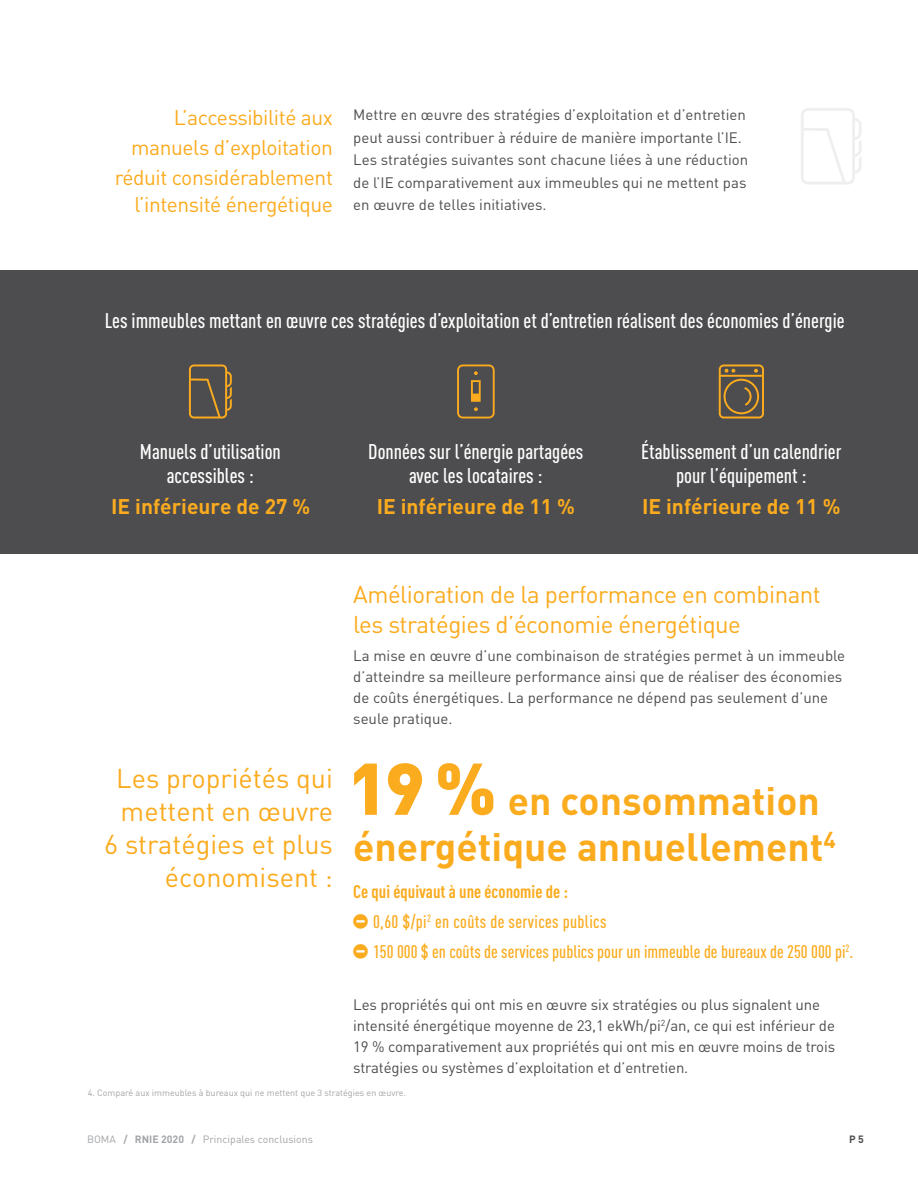
<style>
.page{position:relative;width:918px;height:1188px;background:#fff}
.page>*{position:absolute;margin:0;border:0;box-sizing:border-box;transform-origin:0 0}
.t1{font:900 72px "DIN";color:#fbab1e}
.t2{font:700 39px/46.5px "DIN";color:#fbab1e}
.t3{font:27px/33px "DIN";color:#fbab1e;text-align:right}
.t4{font:24px/30px "DIN";letter-spacing:-.02em;color:#fbab1e}
.t5{font:500 21px/24px "DIN Cond";color:#fff;text-align:center}
.t6{font:21px/30px "DIN";letter-spacing:-.02em;color:#fbab1e;text-align:right}
.t7{font:700 21px "DIN";color:#fbab1e}
.t8{font:500 18px/30px "DIN Cond";color:#fbab1e}
.t9{font:18px "DIN Cond Bold Alternate";color:#fbab1e}
.t10{font:15px/21px "DIN";color:#4d4d4f}
.t11{font:10.5px "DIN";color:#a2a4a7}
.t12{font:700 10.5px "DIN";color:#4d4d4f}
.t13{font:9px "DIN";color:#a2a4a7}
.s1{font-weight:700}
</style>
<div class="page">
<hr style="left:0;top:558px;width:1px;height:333px;background:#ececed">
<hr style="left:0;top:892px;width:1px;height:181px;background:#4d4d4f">
<div style="left:0;top:270px;width:918px;height:284px;background:#4d4d4f"></div>
<svg style="left:719px;top:364px;width:45px;height:54px"></svg>
<svg style="left:457px;top:364px;width:38px;height:54px"></svg>
<svg style="left:189px;top:365px;width:43px;height:54px"></svg>
<svg style="left:801px;top:108px;width:60px;height:76px"></svg>
<h3 class="t6" style="left:115px;top:102px;width:220px">L’accessibilité aux manuels d’exploitation réduit considérablement</h3>
<h3 class="t6" style="left:134px;top:189px;width:200px">l’intensité énergétique</h3>
<p class="t10" style="left:353px;top:103px;width:397px;line-height:22.5px">Mettre en œuvre des stratégies d’exploitation et d’entretien peut aussi contribuer à réduire de manière importante l’IE.<br>Les stratégies suivantes sont chacune liées à une réduction de l’IE comparativement aux immeubles qui ne mettent pas en œuvre de telles initiatives.</p>
<h3 class="t5" style="left:105px;top:308px;width:741px">Les immeubles mettant en œuvre ces stratégies d’exploitation et d’entretien réalisent des économies d’énergie</h3>
<h3 class="t5" style="left:140px;top:439px;width:143px">Manuels d’utilisation accessibles :</h3>
<h3 class="t7" style="left:111px;top:493px;width:200px">IE inférieure de 27 %</h3>
<h3 class="t5" style="left:368px;top:439px;width:217px">Données sur l’énergie partagées avec les locataires :</h3>
<h3 class="t7" style="left:377px;top:493px;width:200px">IE inférieure de 11 %</h3>
<h3 class="t5" style="left:641px;top:439px;width:202px">Établissement d’un calendrier pour l’équipement :</h3>
<h3 class="t7" style="left:642px;top:493px;width:200px">IE inférieure de 11 %</h3>
<h3 class="t4" style="left:353px;top:579px;width:469px">Amélioration de la performance en combinant les stratégies d’économie énergétique</h3>
<p class="t10" style="left:353px;top:645px;width:493px">La mise en œuvre d’une combinaison de stratégies permet à un immeuble d’atteindre sa meilleure performance ainsi que de réaliser des économies de coûts énergétiques. La performance ne dépend pas seulement d’une seule pratique.</p>
<h3 class="t3" style="left:104px;top:760px;width:230px">Les propriétés qui mettent en œuvre<br>6 stratégies et plus économisent :</h3>
<h1 class="t1" style="left:348px;top:742px;width:150px">19%</h1>
<h2 class="t2" style="left:353px;top:776px;width:484px;text-indent:154px">en consommation énergétique annuellement<sup>4</sup></h2>
<p class="t9" style="left:353px;top:881px;width:216px">Ce qui équivaut à une économie de :</p>
<p class="t8" style="left:373px;top:906px;width:482px">0,60 $/pi<sup>2</sup> en coûts de services publics<br>150 000 $ en coûts de services publics pour un immeuble de bureaux de 250 000 pi<sup>2</sup>.</p>
<p class="t10" style="left:353px;top:994px;width:483px">Les propriétés qui ont mis en œuvre six stratégies ou plus signalent une intensité énergétique moyenne de 23,1 ekWh/pi<sup>2</sup>/an, ce qui est inférieur de 19 % comparativement aux propriétés qui ont mis en œuvre moins de trois stratégies ou systèmes d’exploitation et d’entretien.</p>
<p class="t13" style="left:88px;top:1087px;width:320px">4. Comparé aux immeubles à bureaux qui ne mettent que 3 stratégies en œuvre.</p>
<p class="t11" style="left:87px;top:1132px;width:227px">BOMA <span class="s1">/ RNIE 2020 /</span> Principales conclusions</p>
<p class="t12" style="left:849px;top:1132px;width:16px">P 5</p>
</div>
